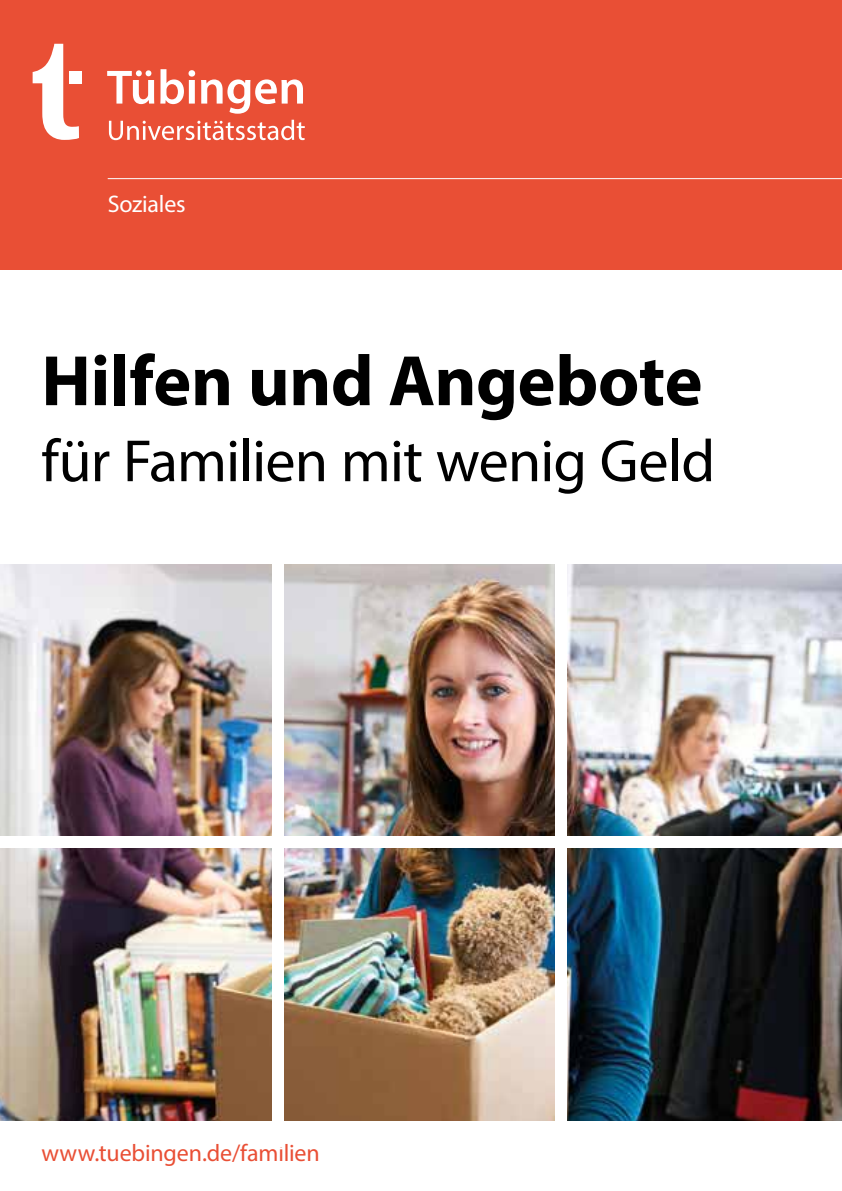
<style>
.page{position:relative;width:842px;height:1191px;background:#fff}
.page>*{position:absolute;margin:0;border:0;box-sizing:border-box;transform-origin:0 0}
.t1{font:700 72px "Myriad Pro";letter-spacing:-.01em;color:#000}
.t2{font:60px "Myriad Pro";letter-spacing:-.015em;color:#000}
.t3{font:24px "Myriad Pro";letter-spacing:-.005em;color:#e94f35}
.t4{font:24px "Myriad Pro";letter-spacing:-.01em;color:#fff}
</style>
<div class="page">
<div style="left:0;top:0;width:842px;height:269px;background:#e94f35"></div>
<svg style="left:109px;top:120px;width:196px;height:20px"></svg>
<svg style="left:107px;top:69px;width:196px;height:45px"></svg>
<svg style="left:33px;top:44px;width:46px;height:96px"></svg>
<div style="left:69px;top:71px;width:13px;height:12px;background:#fff"></div>
<hr style="left:108px;top:178px;width:734px;height:1px;background:#fff">
<img style="left:0;top:564px;width:842px;height:556px">
<div style="left:272px;top:537px;width:11px;height:610px;background:#fff"></div>
<div style="left:556px;top:537px;width:11px;height:610px;background:#fff"></div>
<div style="left:0;top:836px;width:842px;height:12px;background:#fff"></div>
<p class="t4" style="left:108px;top:189px;width:80px">Soziales</p>
<h1 class="t1" style="left:41px;top:334px;width:663px">Hilfen und Angebote</h1>
<h2 class="t2" style="left:41px;top:424px;width:675px">für Familien mit wenig Geld</h2>
<p class="t3" style="left:41px;top:1138px;width:280px">www.tuebingen.de/familien</p>
</div>
